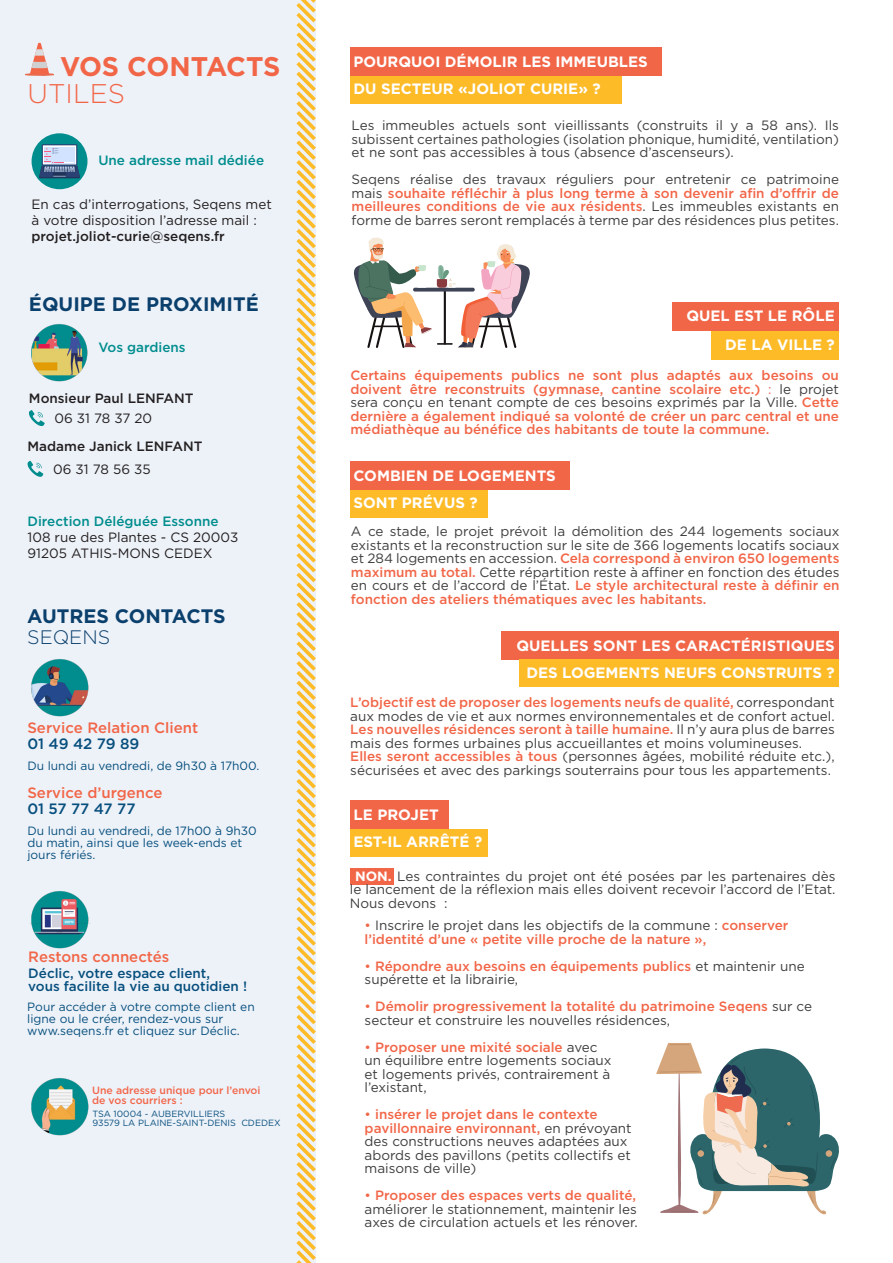
<style>
.page{position:relative;width:893px;height:1263px;background:#fff}
.page>*{position:absolute;margin:0;border:0;box-sizing:border-box;transform-origin:0 0}
.t1{font:700 27px "Gotham";letter-spacing:-.015em;color:#f26648}
.t2{font:300 27px "Gotham";color:#f26648}
.t3{font:700 19.5px/21px "Gotham";color:#0b406d}
.t4{font:700 15px "Gotham";color:#fff}
.t5{font:500 15px "Gotham";color:#f26648}
.t6{font:500 15px "Gotham";letter-spacing:-.005em;color:#074f7d}
.Style_de_paragraphe{font:13.5px/13.5px "Gotham";color:#3e3e3f;text-align:justify}
.Style_de_paragraphe-2{font:500 13.5px/13.5px "Gotham";color:#f26648}
.Style_de_paragraphe-3{font:13.5px/16.2px "Gotham";color:#231f20}
.t7{font:500 13.5px "Gotham";color:#231f20}
.t8{font:500 13.5px "Gotham";color:#008d8d}
.t9{font:500 13.5px "Gotham";color:#074f7d}
.t10{font:12px/12px "Gotham";color:#074f7d}
.t11{font:500 10.5px "Gotham";color:#f26648}
.t12{font:9px "Gotham";color:#074f7d}
.s1{font-weight:300}
.s2{font-weight:500;color:#f26649}
.s3{font-weight:400}
.s4{font-weight:400;color:#3e3e3f}
.s5{font-weight:500;color:#f26648}
.s6{font-weight:700;color:#fff}
.s7{color:#f26648}
</style>
<div class="page">
<div style="left:0;top:0;width:316px;height:1263px;background:#edf2f9"></div>
<div style="left:350px;top:48px;width:312px;height:28px;background:#f26648"></div>
<div style="left:350px;top:462px;width:220px;height:28px;background:#f26648"></div>
<div style="left:350px;top:800px;width:99px;height:29px;background:#f26648"></div>
<div style="left:350px;top:76px;width:272px;height:28px;background:#fdbb28"></div>
<div style="left:350px;top:490px;width:138px;height:27px;background:#fdbb28"></div>
<div style="left:350px;top:829px;width:138px;height:27px;background:#fdbb28"></div>
<svg style="left:25px;top:43px;width:29px;height:33px"></svg>
<svg style="left:29px;top:410px;width:16px;height:16px"></svg>
<svg style="left:27px;top:461px;width:16px;height:16px"></svg>
<svg style="left:296px;top:0;width:20px;height:1263px"></svg>
<img style="left:31px;top:324px;width:57px;height:58px">
<img style="left:30px;top:891px;width:61px;height:58px">
<img style="left:31px;top:1078px;width:58px;height:58px">
<img style="left:31px;top:659px;width:58px;height:58px">
<div style="left:673px;top:302px;width:166px;height:29px;background:#f26648"></div>
<div style="left:711px;top:331px;width:128px;height:29px;background:#fdbb28"></div>
<div style="left:501px;top:631px;width:338px;height:28px;background:#f26648"></div>
<div style="left:520px;top:659px;width:319px;height:28px;background:#fdbb28"></div>
<svg style="left:353px;top:237px;width:177px;height:111px"></svg>
<div style="left:32px;top:133px;width:55px;height:56px;background:#008d8d;border-radius:50%"></div>
<svg style="left:42px;top:144px;width:35px;height:22px"></svg>
<div style="left:43px;top:145px;width:33px;height:19px;background:#fff"></div>
<svg style="left:39px;top:147px;width:41px;height:31px"></svg>
<svg style="left:656px;top:1043px;width:183px;height:172px"></svg>
<div style="left:350px;top:867px;width:43px;height:17px;background:#f26648"></div>
<p class="t1" style="left:60px;top:48px;width:222px">VOS CONTACTS</p>
<p class="t2" style="left:28px;top:76px;width:99px">UTILES</p>
<p class="t8" style="left:98px;top:152px;width:167px">Une adresse mail dédiée</p>
<p class="Style_de_paragraphe-3" style="left:32px;top:195px;width:242px">En cas d’interrogations, Seqens met à votre disposition l’adresse mail :</p>
<p class="t7" style="left:32px;top:227px;width:195px">projet.joliot-curie@seqens.fr</p>
<p class="t3" style="left:29px;top:293px;width:231px">ÉQUIPE DE PROXIMITÉ</p>
<p class="t8" style="left:98px;top:338px;width:89px">Vos gardiens</p>
<p class="t7" style="left:29px;top:389px;width:166px">Monsieur Paul LENFANT</p>
<p class="t7" style="left:28px;top:438px;width:176px">Madame Janick LENFANT</p>
<p class="Style_de_paragraphe-3" style="left:54px;top:410px;width:99px">06 31 78 37 20</p>
<p class="Style_de_paragraphe-3" style="left:53px;top:461px;width:99px">06 31 78 56 35</p>
<p class="t8" style="left:28px;top:512px;width:192px">Direction Déléguée Essonne</p>
<p class="Style_de_paragraphe-3" style="left:28px;top:529px;width:212px">108 rue des Plantes - CS 20003</p>
<p class="Style_de_paragraphe-3" style="left:28px;top:545px;width:187px">91205 ATHIS-MONS CEDEX</p>
<p class="t3" style="left:27px;top:605px;width:200px">AUTRES CONTACTS<br><span class="s1">SEQENS</span></p>
<p class="t5" style="left:27px;top:718px;width:172px">Service Relation Client</p>
<p class="t6" style="left:27px;top:734px;width:114px">01 49 42 79 89</p>
<p class="t5" style="left:27px;top:783px;width:137px">Service d’urgence</p>
<p class="t6" style="left:27px;top:799px;width:110px">01 57 77 47 77</p>
<p class="t10" style="left:27px;top:759px;width:234px">Du lundi au vendredi, de 9h30 à 17h00.</p>
<p class="t10" style="left:27px;top:824px;width:231px">Du lundi au vendredi, de 17h00 à 9h30 du matin, ainsi que les week-ends et jours fériés.</p>
<p class="t5" style="left:28px;top:946px;width:143px">Restons connectés</p>
<p class="t9" style="left:28px;top:964px;width:183px">Déclic, votre espace client,</p>
<p class="t9" style="left:28px;top:977px;width:220px">vous facilite la vie au quotidien !</p>
<p class="t10" style="left:27px;top:1001px;width:229px">Pour accéder à votre compte client en ligne ou le créer, rendez-vous sur</p>
<p class="t10" style="left:27px;top:1025px;width:214px">www.seqens.fr et cliquez sur Déclic.</p>
<p class="t11" style="left:92px;top:1083px;width:170px">Une adresse unique pour l’envoi</p>
<p class="t11" style="left:92px;top:1093px;width:92px">de vos courriers :</p>
<p class="t12" style="left:92px;top:1108px;width:134px">TSA 10004 - AUBERVILLIERS</p>
<p class="t12" style="left:92px;top:1117px;width:190px">93579 LA PLAINE-SAINT-DENIS CDEDEX</p>
<p class="t4" style="left:354px;top:52px;width:296px">POURQUOI DÉMOLIR LES IMMEUBLES</p>
<p class="t4" style="left:354px;top:79px;width:249px">DU SECTEUR «JOLIOT CURIE» ?</p>
<p class="Style_de_paragraphe" style="left:352px;top:118px;width:489px">Les immeubles actuels sont vieillissants (construits il y a 58 ans). Ils subissent certaines pathologies (isolation phonique, humidité, ventilation) et ne sont pas accessibles à tous (absence d’ascenseurs).</p>
<p class="Style_de_paragraphe" style="left:352px;top:172px;width:489px">Seqens réalise des travaux réguliers pour entretenir ce patrimoine mais <span class="s2">souhaite réfléchir à plus long terme à son devenir afin d’offrir de meilleures conditions de vie aux résidents</span>. Les immeubles existants en forme de barres seront remplacés à terme par des résidences plus petites.</p>
<p class="t4" style="left:686px;top:305px;width:150px">QUEL EST LE RÔLE</p>
<p class="t4" style="left:725px;top:334px;width:111px">DE LA VILLE ?</p>
<p class="Style_de_paragraphe-2" style="left:350px;top:368px;width:490px;text-align:justify">Certains équipements publics ne sont plus adaptés aux besoins ou doivent être reconstruits (gymnase, cantine scolaire etc.) <span class="s3">:</span> <span class="s4">le projet sera conçu en tenant compte de ces besoins exprimés par la Ville.</span> Cette dernière a également indiqué sa volonté de créer un parc central et une médiathèque au bénéfice des habitants de toute la commune.</p>
<p class="t4" style="left:354px;top:466px;width:204px">COMBIEN DE LOGEMENTS</p>
<p class="t4" style="left:354px;top:493px;width:126px">SONT PRÉVUS ?</p>
<p class="Style_de_paragraphe" style="left:351px;top:524px;width:490px">A ce stade, le projet prévoit la démolition des 244 logements sociaux existants et la reconstruction sur le site de 366 logements locatifs sociaux et 284 logements en accession. <span class="s5">Cela correspond à environ 650 logements maximum au total.</span> Cette répartition reste à affiner en fonction des études en cours et de l’accord de l’État. <span class="s5">Le style architectural reste à définir en fonction des ateliers thématiques avec les habitants.</span></p>
<p class="t4" style="left:516px;top:635px;width:320px">QUELLES SONT LES CARACTÉRISTIQUES</p>
<p class="t4" style="left:526px;top:662px;width:310px">DES LOGEMENTS NEUFS CONSTRUITS ?</p>
<p class="Style_de_paragraphe" style="left:350px;top:695px;width:486px"><span class="s5">L’objectif est de proposer des logements neufs de qualité,</span> correspondant aux modes de vie et aux normes environnementales et de confort actuel.</p>
<p class="Style_de_paragraphe" style="left:350px;top:722px;width:486px"><span class="s5">Les nouvelles résidences seront à taille humaine.</span> Il n’y aura plus de barres mais des formes urbaines plus accueillantes et moins volumineuses.</p>
<p class="Style_de_paragraphe" style="left:350px;top:749px;width:486px"><span class="s5">Elles seront accessibles à tous</span> (personnes âgées, mobilité réduite etc.), sécurisées et avec des parkings souterrains pour tous les appartements.</p>
<p class="t4" style="left:354px;top:805px;width:87px">LE PROJET</p>
<p class="t4" style="left:354px;top:832px;width:130px">EST-IL ARRÊTÉ ?</p>
<p class="Style_de_paragraphe" style="left:350px;top:869px;width:487px;text-indent:5px"><span class="s6">NON.</span> Les contraintes du projet ont été posées par les partenaires dès le lancement de la réflexion mais elles doivent recevoir l’accord de l’Etat.<br>Nous devons :</p>
<p class="Style_de_paragraphe-2" style="left:365px;top:919px;width:425px"><span class="s3">•</span> <span class="s4">Inscrire le projet dans les objectifs de la commune :</span> conserver l’identité d’une « petite ville proche de la nature »,</p>
<p class="Style_de_paragraphe-2" style="left:365px;top:959px;width:442px"><span class="s3">•</span> Répondre aux besoins en équipements publics <span class="s4">et maintenir une supérette et la librairie,</span></p>
<p class="Style_de_paragraphe-2" style="left:365px;top:1000px;width:449px"><span class="s3">•</span> Démolir progressivement la totalité du patrimoine Seqens <span class="s4">sur ce secteur et construire les nouvelles résidences,</span></p>
<p class="Style_de_paragraphe" style="left:365px;top:1040px;width:248px;text-align:left"><span class="s7">•</span> <span class="s5">Proposer une mixité sociale</span> avec un équilibre entre logements sociaux et logements privés, contrairement à l’existant,</p>
<p class="Style_de_paragraphe" style="left:365px;top:1107px;width:269px;text-align:left"><span class="s7">•</span> <span class="s5">insérer le projet dans le contexte pavillonnaire environnant,</span> en prévoyant des constructions neuves adaptées aux abords des pavillons (petits collectifs et maisons de ville)</p>
<p class="Style_de_paragraphe" style="left:365px;top:1188px;width:274px"><span class="s7">•</span> <span class="s5">Proposer des espaces verts de qualité, </span>améliorer le stationnement, maintenir les axes de circulation actuels et les rénover.</p>
</div>
